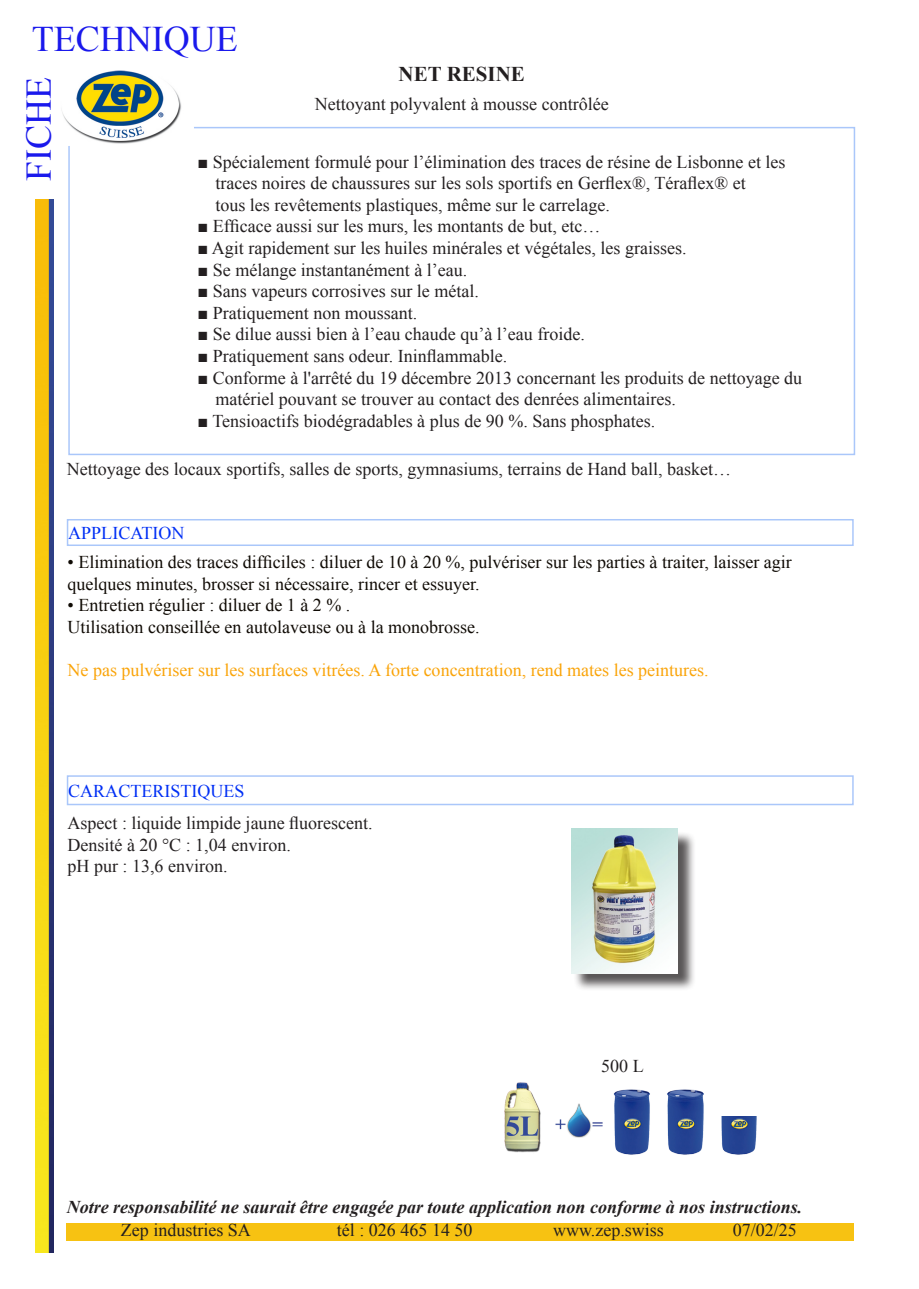
<style>
.page{position:relative;width:919px;height:1289px;background:#fff}
.page>*{position:absolute;margin:0;border:0;box-sizing:border-box;transform-origin:0 0}
.t1{font:36px "Times New Roman";color:#1a19ec}
.t2{font:700 21px "Times New Roman";color:#231f20}
.t3{font:18px "Times New Roman";color:#231f20}
.t4{font:18px "Times New Roman";color:#0f0a04}
.t5{font:italic 700 18px "Times New Roman";color:#231f20}
.t6{font:18px "Times New Roman";color:#faa409}
.t7{font:18px "Times New Roman";color:#002ff5}
</style>
<div class="page">
<div style="left:67px;top:1223px;width:787px;height:17px;background:#f7c212"></div>
<div style="left:68px;top:127px;width:787px;height:328px;border:2px solid #aac7fa"></div>
<div style="left:67px;top:519px;width:786px;height:27px;border:2px solid #aac7fa"></div>
<div style="left:67px;top:775px;width:786px;height:30px;border:2px solid #aac7fa"></div>
<div style="left:573px;top:830px;width:123px;height:161px;background:#231f20;opacity:.75"></div>
<img style="left:571px;top:828px;width:106px;height:145px">
<img style="left:613px;top:1089px;width:91px;height:66px">
<img style="left:504px;top:1082px;width:37px;height:71px">
<img style="left:555px;top:1103px;width:48px;height:35px">
<img style="left:721px;top:1116px;width:36px;height:39px">
<img style="left:62px;top:70px;width:132px;height:76px">
<img style="left:35px;top:200px;width:19px;height:1052px">
<p class="t1" style="left:32px;top:15px;width:207px">TECHNIQUE</p>
<p class="t1" style="left:15px;top:181px;width:106px;rotate:-90deg">FICHE</p>
<p class="t2" style="left:398px;top:59px;width:128px">NET RESINE</p>
<p class="t3" style="left:315px;top:92px;width:295px">Nettoyant polyvalent à mousse contrôlée</p>
<p class="t3" style="left:197px;top:149px;width:589px">■ Spécialement formulé pour l’élimination des traces de résine de Lisbonne et les</p>
<p class="t3" style="left:215px;top:171px;width:531px">traces noires de chaussures sur les sols sportifs en Gerflex®, Téraflex® et</p>
<p class="t3" style="left:215px;top:193px;width:396px">tous les revêtements plastiques, même sur le carrelage.</p>
<p class="t3" style="left:197px;top:214px;width:404px">■ Efficace aussi sur les murs, les montants de but, etc…</p>
<p class="t3" style="left:197px;top:236px;width:490px">■ Agit rapidement sur les huiles minérales et végétales, les graisses.</p>
<p class="t3" style="left:197px;top:257px;width:271px">■ Se mélange instantanément à l’eau.</p>
<p class="t3" style="left:197px;top:279px;width:283px">■ Sans vapeurs corrosives sur le métal.</p>
<p class="t3" style="left:197px;top:301px;width:221px">■ Pratiquement non moussant.</p>
<p class="t3" style="left:197px;top:322px;width:389px">■ Se dilue aussi bien à l’eau chaude qu’à l’eau froide.</p>
<p class="t3" style="left:197px;top:344px;width:311px">■ Pratiquement sans odeur. Ininflammable.</p>
<p class="t3" style="left:197px;top:365px;width:606px">■ Conforme à l'arrêté du 19 décembre 2013 concernant les produits de nettoyage du</p>
<p class="t3" style="left:215px;top:387px;width:462px">matériel pouvant se trouver au contact des denrées alimentaires.</p>
<p class="t3" style="left:197px;top:409px;width:459px">■ Tensioactifs biodégradables à plus de 90 %. Sans phosphates.</p>
<p class="t3" style="left:67px;top:457px;width:665px">Nettoyage des locaux sportifs, salles de sports, gymnasiums, terrains de Hand ball, basket…</p>
<p class="t7" style="left:68px;top:520px;width:118px">APPLICATION</p>
<p class="t4" style="left:68px;top:550px;width:725px">• Elimination des traces difficiles : diluer de 10 à 20 %, pulvériser sur les parties à traiter, laisser agir</p>
<p class="t4" style="left:68px;top:571px;width:413px">quelques minutes, brosser si nécessaire, rincer et essuyer.</p>
<p class="t4" style="left:68px;top:593px;width:284px">• Entretien régulier : diluer de 1 à 2 % .</p>
<p class="t4" style="left:68px;top:615px;width:413px">Utilisation conseillée en autolaveuse ou à la monobrosse.</p>
<p class="t6" style="left:68px;top:658px;width:642px">Ne pas pulvériser sur les surfaces vitrées. A forte concentration, rend mates les peintures.</p>
<p class="t7" style="left:68px;top:778px;width:178px">CARACTERISTIQUES</p>
<p class="t3" style="left:68px;top:811px;width:306px">Aspect : liquide limpide jaune fluorescent.</p>
<p class="t3" style="left:68px;top:832px;width:225px">Densité à 20 °C : 1,04 environ.</p>
<p class="t3" style="left:68px;top:854px;width:161px">pH pur : 13,6 environ.</p>
<p class="t3" style="left:601px;top:1053px;width:44px">500 L</p>
<p class="t5" style="left:67px;top:1194px;width:737px">Notre responsabilité ne saurait être engagée par toute application non conforme à nos instructions.</p>
<p class="t3" style="left:732px;top:1217px;width:66px">07/02/25</p>
<p class="t3" style="left:121px;top:1217px;width:131px">Zep industries SA</p>
<p class="t3" style="left:337px;top:1217px;width:137px">tél : 026 465 14 50</p>
<p class="t3" style="left:553px;top:1217px;width:112px">www.zep.swiss</p>
</div>
